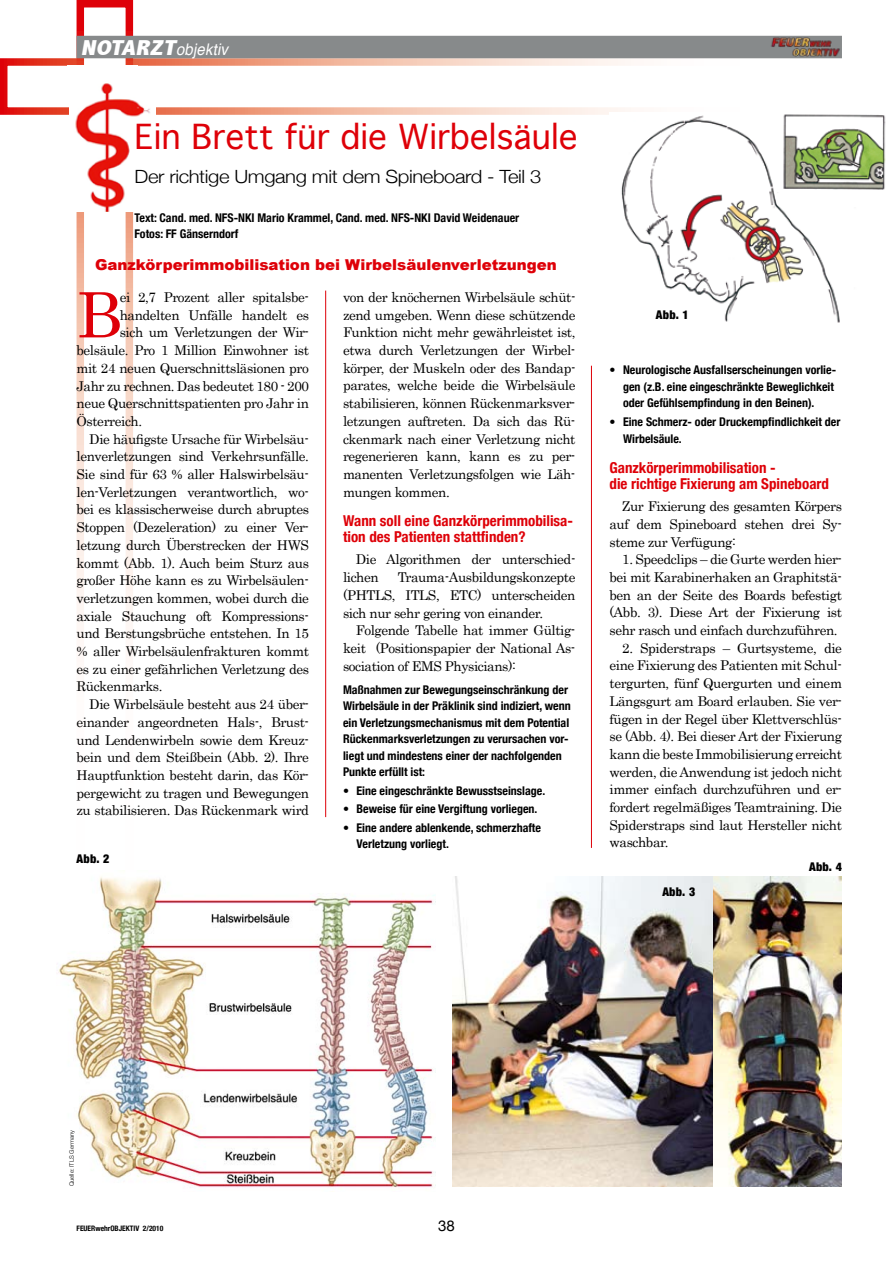
<style>
.page{position:relative;width:893px;height:1263px;background:#fff}
.page>*{position:absolute;margin:0;border:0;box-sizing:border-box;transform-origin:0 0}
.t1{font:62.55px "Century";color:#de0008}
.t2{font:33px "Geneva";color:#de0008}
.t3{font:300 18.15px "Helvetica Neue";letter-spacing:-.02em;color:#000;scale:1.11 1}
.t4{font:italic 16.05px "Helvetica";color:#fff;scale:.93 1}
.t5{font:700 condensed 15px/16.5px "Helvetica Neue";color:#de0008}
.t6{font:900 15px "Arial";color:#de0008}
.t7{font:15px "Helvetica Neue";color:#000}
.t8{font:13.5px/17.7px "Century";letter-spacing:-.03em;color:#000;text-align:justify}
.t9{font:700 condensed 12px/16.5px "Helvetica Neue";color:#000}
.t10{font:900 condensed 12px "Helvetica Neue";letter-spacing:.025em;color:#000}
.t11{font:700 condensed 7.5px "Helvetica Neue";color:#000}
.t12{font:300 6px "Helvetica Neue";color:#000}
.s1{font-family:"Abadi";font-weight:800;font-stretch:condensed;font-size:21.6px}
</style>
<div class="page">
<div style="left:0;top:58px;width:842px;height:57px;border:8px solid #fff"></div>
<svg style="left:77px;top:0;width:56px;height:631px"></svg>
<div style="left:77px;top:36px;width:765px;height:22px;background:#878a8b"></div>
<img style="left:763px;top:35px;width:79px;height:31px">
<div style="left:67px;top:66px;width:71px;height:19px;background:#fff"></div>
<img style="left:70px;top:83px;width:86px;height:129px">
<hr style="left:325px;top:291px;width:1px;height:526px;background:#de0008">
<img style="left:609px;top:113px;width:277px;height:210px">
<img style="left:58px;top:876px;width:378px;height:312px">
<img style="left:453px;top:876px;width:260px;height:310px">
<img style="left:713px;top:876px;width:129px;height:310px">
<hr style="left:591px;top:366px;width:1px;height:482px;background:#de0008">
<p class="t4" style="left:81px;top:37px;width:165px"><span class="s1">NOTARZT</span>objektiv</p>
<h2 class="t2" style="left:135px;top:109px;width:445px">Ein Brett für die Wirbelsäule</h2>
<h3 class="t3" style="left:135px;top:166px;width:368px">Der richtige Umgang mit dem Spineboard - Teil 3</h3>
<p class="t9" style="left:135px;top:209px;width:386px">Text: Cand. med. NFS-NKI Mario Krammel, Cand. med. NFS-NKI David Weidenauer<br>Fotos: FF Gänserndorf</p>
<p class="t6" style="left:95px;top:254px;width:463px">Ganzkörperimmobilisation bei Wirbelsäulenverletzungen</p>
<h1 class="t1" style="left:77px;top:262px;width:47px">B</h1>
<p class="t8" style="left:120px;top:287px;width:191px">ei 2,7 Prozent aller spitalsbe-</p>
<p class="t8" style="left:120px;top:305px;width:191px">handelten Unfälle handelt es</p>
<p class="t8" style="left:120px;top:322px;width:191px">sich um Verletzungen der Wir-</p>
<p class="t8" style="left:77px;top:340px;width:234px">belsäule. Pro 1 Million Einwohner ist</p>
<p class="t8" style="left:77px;top:358px;width:234px">mit 24 neuen Querschnittsläsionen pro</p>
<p class="t8" style="left:77px;top:376px;width:234px">Jahr zu rechnen. Das bedeutet 180 - 200</p>
<p class="t8" style="left:77px;top:393px;width:234px">neue Querschnittspatienten pro Jahr in</p>
<p class="t8" style="left:77px;top:411px;width:67px">Österreich.</p>
<p class="t8" style="left:89px;top:429px;width:221px">Die häufigste Ursache für Wirbelsäu-</p>
<p class="t8" style="left:77px;top:446px;width:234px">lenverletzungen sind Verkehrsunfälle.</p>
<p class="t8" style="left:77px;top:464px;width:234px">Sie sind für 63 % aller Halswirbelsäu-</p>
<p class="t8" style="left:77px;top:482px;width:234px">len-Verletzungen verantwortlich, wo-</p>
<p class="t8" style="left:77px;top:499px;width:234px">bei es klassischerweise durch abruptes</p>
<p class="t8" style="left:77px;top:517px;width:234px">Stoppen (Dezeleration) zu einer Ver-</p>
<p class="t8" style="left:77px;top:535px;width:234px">letzung durch Überstrecken der HWS</p>
<p class="t8" style="left:77px;top:553px;width:234px">kommt (Abb. 1). Auch beim Sturz aus</p>
<p class="t8" style="left:77px;top:570px;width:234px">großer Höhe kann es zu Wirbelsäulen-</p>
<p class="t8" style="left:77px;top:588px;width:234px">verletzungen kommen, wobei durch die</p>
<p class="t8" style="left:77px;top:606px;width:234px">axiale Stauchung oft Kompressions-</p>
<p class="t8" style="left:77px;top:623px;width:234px">und Berstungsbrüche entstehen. In 15</p>
<p class="t8" style="left:77px;top:641px;width:234px">% aller Wirbelsäulenfrakturen kommt</p>
<p class="t8" style="left:77px;top:659px;width:234px">es zu einer gefährlichen Verletzung des</p>
<p class="t8" style="left:77px;top:676px;width:88px">Rückenmarks.</p>
<p class="t8" style="left:89px;top:694px;width:221px">Die Wirbelsäule besteht aus 24 über-</p>
<p class="t8" style="left:77px;top:712px;width:234px">einander angeordneten Hals-, Brust-</p>
<p class="t8" style="left:77px;top:730px;width:234px">und Lendenwirbeln sowie dem Kreuz-</p>
<p class="t8" style="left:77px;top:747px;width:234px">bein und dem Steißbein (Abb. 2). Ihre</p>
<p class="t8" style="left:77px;top:765px;width:234px">Hauptfunktion besteht darin, das Kör-</p>
<p class="t8" style="left:77px;top:783px;width:234px">pergewicht zu tragen und Bewegungen</p>
<p class="t8" style="left:77px;top:800px;width:234px">zu stabilisieren. Das Rückenmark wird</p>
<p class="t10" style="left:77px;top:851px;width:34px">Abb. 2</p>
<p class="t8" style="left:343px;top:287px;width:234px">von der knöchernen Wirbelsäule schüt&shy;zend umgeben. Wenn diese schützende Funktion nicht mehr gewährleistet ist, etwa durch Verletzungen der Wirbel&shy;körper, der Muskeln oder des Bandap&shy;parates, welche beide die Wirbelsäule stabilisieren, können Rückenmarksver&shy;letzungen auftreten. Da sich das Rü&shy;ckenmark nach einer Verletzung nicht regenerieren kann, kann es zu per&shy;manenten Verletzungsfolgen wie Läh&shy;mungen kommen.</p>
<p class="t5" style="left:343px;top:512px;width:232px">Wann soll eine Ganzkörperimmobilisa&shy;tion des Patienten stattfinden?</p>
<p class="t8" style="left:343px;top:549px;width:234px;text-indent:13px">Die Algorithmen der unterschied&shy;lichen</p>
<p class="t8" style="left:343px;top:567px;width:234px;text-indent:55px">Trauma-Ausbildungskonzepte (PHTLS, ITLS, ETC) unterscheiden sich nur sehr gering von einander.</p>
<p class="t8" style="left:343px;top:620px;width:234px;text-indent:13px">Folgende Tabelle hat immer Gültig&shy;keit (Positionspapier der National As&shy;sociation of EMS Physicians):</p>
<p class="t9" style="left:343px;top:681px;width:229px">Maßnahmen zur Bewegungseinschränkung der Wirbelsäule in der Präklinik sind indiziert, wenn ein Verletzungsmechanismus mit dem Potential Rückenmarksverletzungen zu verursachen vor&shy;liegt und mindestens einer der nachfolgenden Punkte erfüllt ist:</p>
<p class="t9" style="left:343px;top:782px;width:204px">• Eine eingeschränkte Bewusstseinslage.</p>
<p class="t9" style="left:343px;top:801px;width:196px">• Beweise für eine Vergiftung vorliegen.</p>
<p class="t9" style="left:356px;top:819px;width:186px;text-indent:-14px">• Eine andere ablenkende, schmerzhafte<br>Verletzung vorliegt.</p>
<p class="t10" style="left:656px;top:307px;width:34px">Abb. 1</p>
<p class="t9" style="left:623px;top:361px;width:215px;text-indent:-14px">• Neurologische Ausfallserscheinungen vorlie&shy;gen (z.B. eine eingeschränkte Beweglichkeit oder Gefühlsempfindung in den Beinen).</p>
<p class="t9" style="left:623px;top:412px;width:219px;line-height:17.7px;text-indent:-14px">• Eine Schmerz- oder Druckempfindlichkeit der<br>Wirbelsäule.</p>
<p class="t5" style="left:609px;top:459px;width:221px">Ganzkörperimmobilisation -<br>die richtige Fixierung am Spineboard</p>
<p class="t8" style="left:609px;top:496px;width:234px;text-indent:13px">Zur Fixierung des gesamten Körpers auf dem Spineboard stehen drei Sy&shy;steme zur Verfügung:</p>
<p class="t8" style="left:609px;top:549px;width:234px;text-indent:13px">1. Speedclips – die Gurte werden hier&shy;bei mit Karabinerhaken an Graphitstä&shy;ben an der Seite des Boards befestigt (Abb. 3). Diese Art der Fixierung ist sehr rasch und einfach durchzuführen.</p>
<p class="t8" style="left:609px;top:638px;width:234px;text-indent:13px">2. Spiderstraps – Gurtsysteme, die eine Fixierung des Patienten mit Schul&shy;tergurten, fünf Quergurten und einem Längsgurt am Board erlauben. Sie ver&shy;fügen in der Regel über Klettverschlüs&shy;se (Abb. 4). Bei dieser Art der Fixierung kann die beste Immobilisierung erreicht werden, die Anwendung ist jedoch nicht immer einfach durchzuführen und er&shy;fordert regelmäßiges Teamtraining. Die Spiderstraps sind laut Hersteller nicht waschbar.</p>
<p class="t10" style="left:662px;top:884px;width:34px">Abb. 3</p>
<p class="t10" style="left:809px;top:860px;width:34px">Abb. 4</p>
<p class="t12" style="left:68px;top:1186px;width:58px;rotate:-90deg">Quelle: ITLS Germany</p>
<p class="t11" style="left:77px;top:1224px;width:88px">FEUERwehrOBJEKTIV 2/2010</p>
<p class="t7" style="left:438px;top:1216px;width:18px">38</p>
</div>
